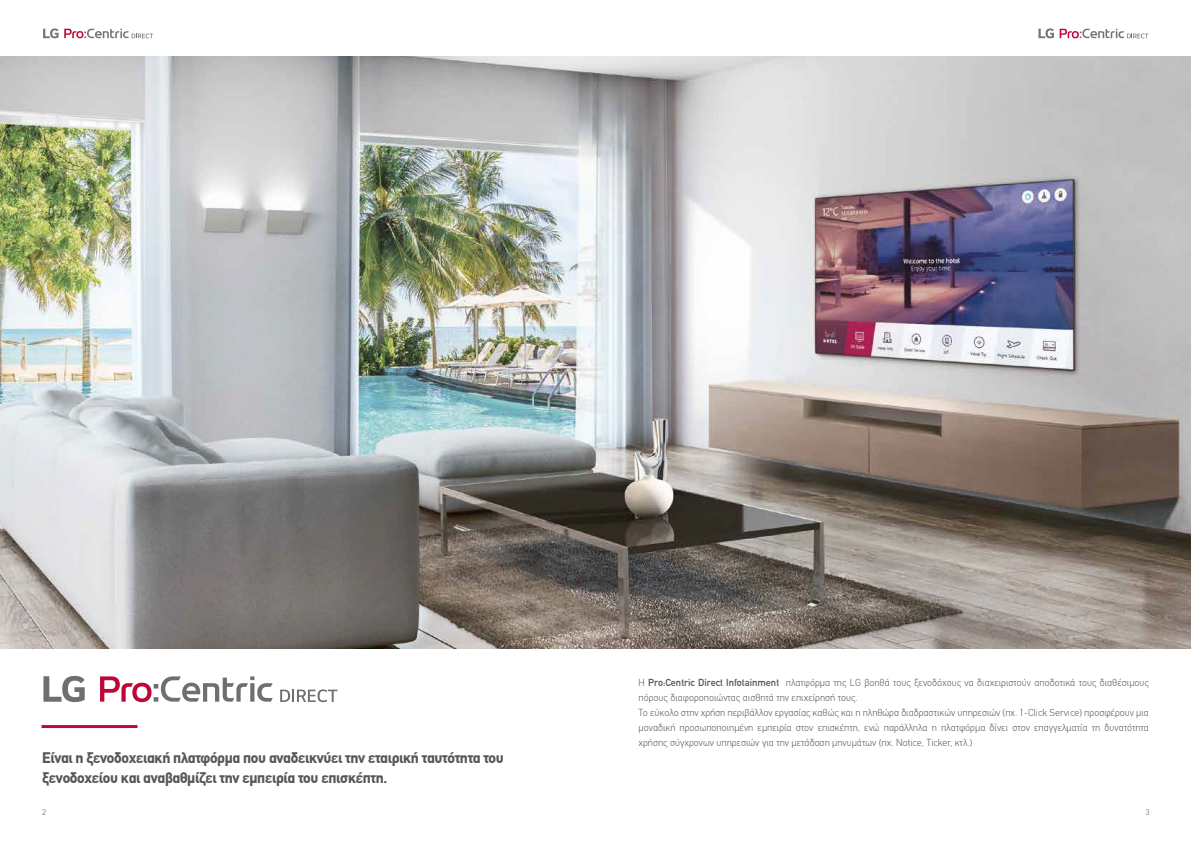
<style>
.page{position:relative;width:1191px;height:842px;background:#fff}
.page>*{position:absolute;margin:0;border:0;box-sizing:border-box;transform-origin:0 0}
.t1{font:700 15px/20px "CF Din";letter-spacing:-.02em;color:#575756}
.t2{font:300 10px/15px "CF Din";color:#575756}
.t3{font:300 8px "CF Din";color:#575756}
.s1{font-weight:400}
</style>
<div class="page">
<img style="left:0;top:57px;width:1191px;height:591px">
<svg style="left:100px;top:676px;width:173px;height:26px"></svg>
<svg style="left:43px;top:676px;width:42px;height:26px"></svg>
<svg style="left:280px;top:689px;width:57px;height:13px"></svg>
<hr style="left:42px;top:725px;width:95px;height:3px;background:#be0738">
<svg style="left:43px;top:29px;width:110px;height:9px"></svg>
<svg style="left:1038px;top:29px;width:110px;height:9px"></svg>
<h1 class="t1" style="left:42px;top:748px;width:463px">Είναι η ξενοδοχειακή πλατφόρμα που αναδεικνύει την εταιρική ταυτότητα του ξενοδοχείου και αναβαθμίζει την εμπειρία του επισκέπτη.</h1>
<p class="t2" style="left:638px;top:675px;width:512px">Η <span class="s1">Pro:Centric Direct Infotainment</span> πλατφόρμα της LG βοηθά τους ξενοδόχους να διαχειριστούν αποδοτικά τους διαθέσιμους πόρους διαφοροποιώντας αισθητά την επιχείρησή τους.<br>Το εύκολο στην χρήση περιβάλλον εργασίας καθώς και η πληθώρα διαδραστικών υπηρεσιών (πχ. 1-Click Service) προσφέρουν μια μοναδική προσωποποιημένη εμπειρία στον επισκέπτη, ενώ παράλληλα η πλατφόρμα δίνει στον επαγγελματία τη δυνατότητα χρήσης σύγχρονων υπηρεσιών για την μετάδοση μηνυμάτων (πχ. Notice, Ticker, κτλ.)</p>
<p class="t3" style="left:43px;top:808px;width:5px">2</p>
<p class="t3" style="left:1145px;top:808px;width:5px">3</p>
</div>
